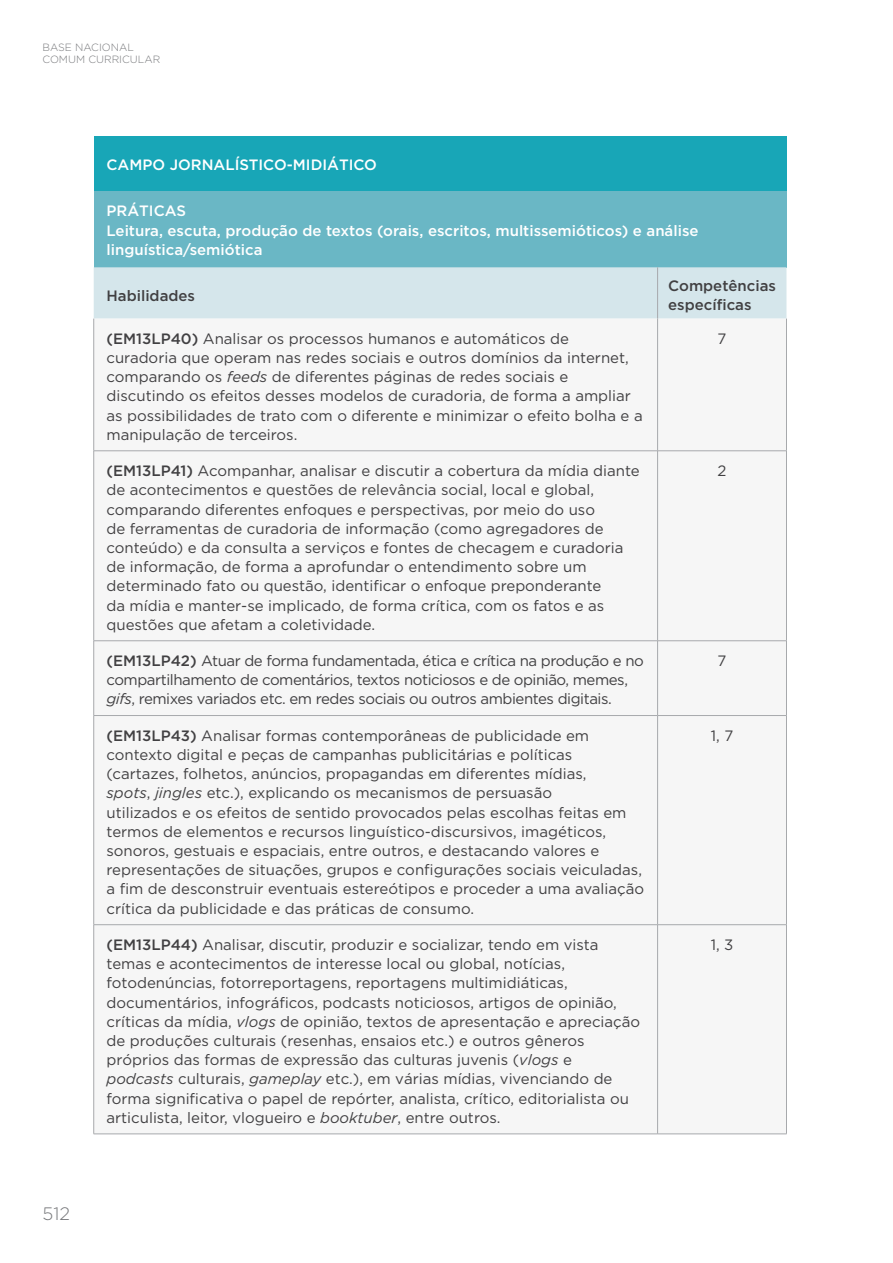
<style>
.page{position:relative;width:893px;height:1263px;background:#fff}
.page>*{position:absolute;margin:0;border:0;box-sizing:border-box;transform-origin:0 0}
.t1{font:300 18px "Gotham";color:#77787b}
.t2{font:15px/19.2px "Gotham";color:#414042}
.t3{font:15px/19.2px "Gotham";letter-spacing:-.03em;color:#414042}
.t4{font:500 15px/20px "Gotham";color:#fff}
.t5{font:500 15px/19.2px "Gotham";color:#414042}
.t6{font:300 10.5px/12px "Gotham";color:#77787b}
.s1{font-weight:500}
.s2{font-style:italic}
</style>
<div class="page">
<div style="left:94px;top:136px;width:692px;height:55px;background:#18a6b7"></div>
<div style="left:94px;top:191px;width:692px;height:76px;background:#6ab7c5"></div>
<div style="left:94px;top:267px;width:692px;height:52px;background:#d5e6eb"></div>
<div style="left:94px;top:319px;width:692px;height:814px;background:#f6f6f6"></div>
<hr style="left:93px;top:319px;width:1px;height:132px;background:#a7a9ac">
<hr style="left:657px;top:319px;width:1px;height:132px;background:#a7a9ac">
<hr style="left:786px;top:319px;width:1px;height:132px;background:#a7a9ac">
<hr style="left:94px;top:450px;width:564px;height:1px;background:#a7a9ac">
<hr style="left:93px;top:451px;width:1px;height:190px;background:#a7a9ac">
<hr style="left:658px;top:450px;width:129px;height:1px;background:#a7a9ac">
<hr style="left:657px;top:451px;width:1px;height:190px;background:#a7a9ac">
<hr style="left:786px;top:451px;width:1px;height:190px;background:#a7a9ac">
<hr style="left:94px;top:640px;width:564px;height:1px;background:#a7a9ac">
<hr style="left:93px;top:641px;width:1px;height:74px;background:#a7a9ac">
<hr style="left:658px;top:640px;width:129px;height:1px;background:#a7a9ac">
<hr style="left:657px;top:641px;width:1px;height:74px;background:#a7a9ac">
<hr style="left:786px;top:641px;width:1px;height:74px;background:#a7a9ac">
<hr style="left:94px;top:715px;width:564px;height:1px;background:#a7a9ac">
<hr style="left:93px;top:716px;width:1px;height:208px;background:#a7a9ac">
<hr style="left:658px;top:715px;width:129px;height:1px;background:#a7a9ac">
<hr style="left:657px;top:716px;width:1px;height:208px;background:#a7a9ac">
<hr style="left:786px;top:716px;width:1px;height:208px;background:#a7a9ac">
<hr style="left:94px;top:924px;width:564px;height:1px;background:#a7a9ac">
<hr style="left:93px;top:925px;width:1px;height:209px;background:#a7a9ac">
<hr style="left:658px;top:924px;width:129px;height:1px;background:#a7a9ac">
<hr style="left:657px;top:925px;width:1px;height:209px;background:#a7a9ac">
<hr style="left:786px;top:925px;width:1px;height:209px;background:#a7a9ac">
<hr style="left:94px;top:1133px;width:564px;height:1px;background:#a7a9ac">
<hr style="left:658px;top:1133px;width:129px;height:1px;background:#a7a9ac">
<hr style="left:657px;top:267px;width:1px;height:52px;background:#a7a9ac">
<p class="t6" style="left:43px;top:41px;width:119px">BASE NACIONAL<br>COMUM CURRICULAR</p>
<p class="t1" style="left:43px;top:1203px;width:29px">512</p>
<p class="t4" style="left:106px;top:154px;width:272px">CAMPO JORNALÍSTICO-MIDIÁTICO</p>
<p class="t4" style="left:106px;top:200px;width:594px">PRÁTICAS<br>Leitura, escuta, produção de textos (orais, escritos, multissemióticos) e análise linguística/semiótica</p>
<p class="t5" style="left:106px;top:285px;width:90px">Habilidades</p>
<p class="t5" style="left:668px;top:276px;width:109px">Competências específicas</p>
<p class="t2" style="left:106px;top:329px;width:538px"><span class="s1">(EM13LP40)</span> Analisar os processos humanos e automáticos de curadoria que operam nas redes sociais e outros domínios da internet, comparando os <span class="s2">feeds</span> de diferentes páginas de redes sociais e discutindo os efeitos desses modelos de curadoria, de forma a ampliar as possibilidades de trato com o diferente e minimizar o efeito bolha e a manipulação de terceiros.</p>
<p class="t2" style="left:718px;top:329px;width:10px">7</p>
<p class="t2" style="left:106px;top:461px;width:535px"><span class="s1">(EM13LP41)</span> Acompanhar, analisar e discutir a cobertura da mídia diante de acontecimentos e questões de relevância social, local e global, comparando diferentes enfoques e perspectivas, por meio do uso<br>de ferramentas de curadoria de informação (como agregadores de conteúdo) e da consulta a serviços e fontes de checagem e curadoria de informação, de forma a aprofundar o entendimento sobre um determinado fato ou questão, identificar o enfoque preponderante<br>da mídia e manter-se implicado, de forma crítica, com os fatos e as questões que afetam a coletividade.</p>
<p class="t2" style="left:717px;top:461px;width:10px">2</p>
<p class="t3" style="left:106px;top:651px;width:539px"><span class="s1">(EM13LP42)</span> Atuar de forma fundamentada, ética e crítica na produção e no compartilhamento de comentários, textos noticiosos e de opinião, memes, <span class="s2">gifs</span>, remixes variados etc. em redes sociais ou outros ambientes digitais.</p>
<p class="t2" style="left:718px;top:651px;width:10px">7</p>
<p class="t2" style="left:106px;top:726px;width:539px"><span class="s1">(EM13LP43)</span> Analisar formas contemporâneas de publicidade em contexto digital e peças de campanhas publicitárias e políticas (cartazes, folhetos, anúncios, propagandas em diferentes mídias,<br><span class="s2">spots</span>, <span class="s2">jingles</span> etc.), explicando os mecanismos de persuasão<br>utilizados e os efeitos de sentido provocados pelas escolhas feitas em termos de elementos e recursos linguístico-discursivos, imagéticos, sonoros, gestuais e espaciais, entre outros, e destacando valores e representações de situações, grupos e configurações sociais veiculadas, a fim de desconstruir eventuais estereótipos e proceder a uma avaliação crítica da publicidade e das práticas de consumo.</p>
<p class="t2" style="left:711px;top:726px;width:24px">1, 7</p>
<p class="t2" style="left:106px;top:935px;width:535px"><span class="s1">(EM13LP44)</span> Analisar, discutir, produzir e socializar, tendo em vista temas e acontecimentos de interesse local ou global, notícias, fotodenúncias, fotorreportagens, reportagens multimidiáticas, documentários, infográficos, podcasts noticiosos, artigos de opinião, críticas da mídia, <span class="s2">vlogs</span> de opinião, textos de apresentação e apreciação de produções culturais (resenhas, ensaios etc.) e outros gêneros próprios das formas de expressão das culturas juvenis (<span class="s2">vlogs</span> e <span class="s2">podcasts</span> culturais, <span class="s2">gameplay</span> etc.), em várias mídias, vivenciando de forma significativa o papel de repórter, analista, crítico, editorialista ou articulista, leitor, vlogueiro e <span class="s2">booktuber</span>, entre outros.</p>
<p class="t2" style="left:711px;top:935px;width:24px">1, 3</p>
</div>
